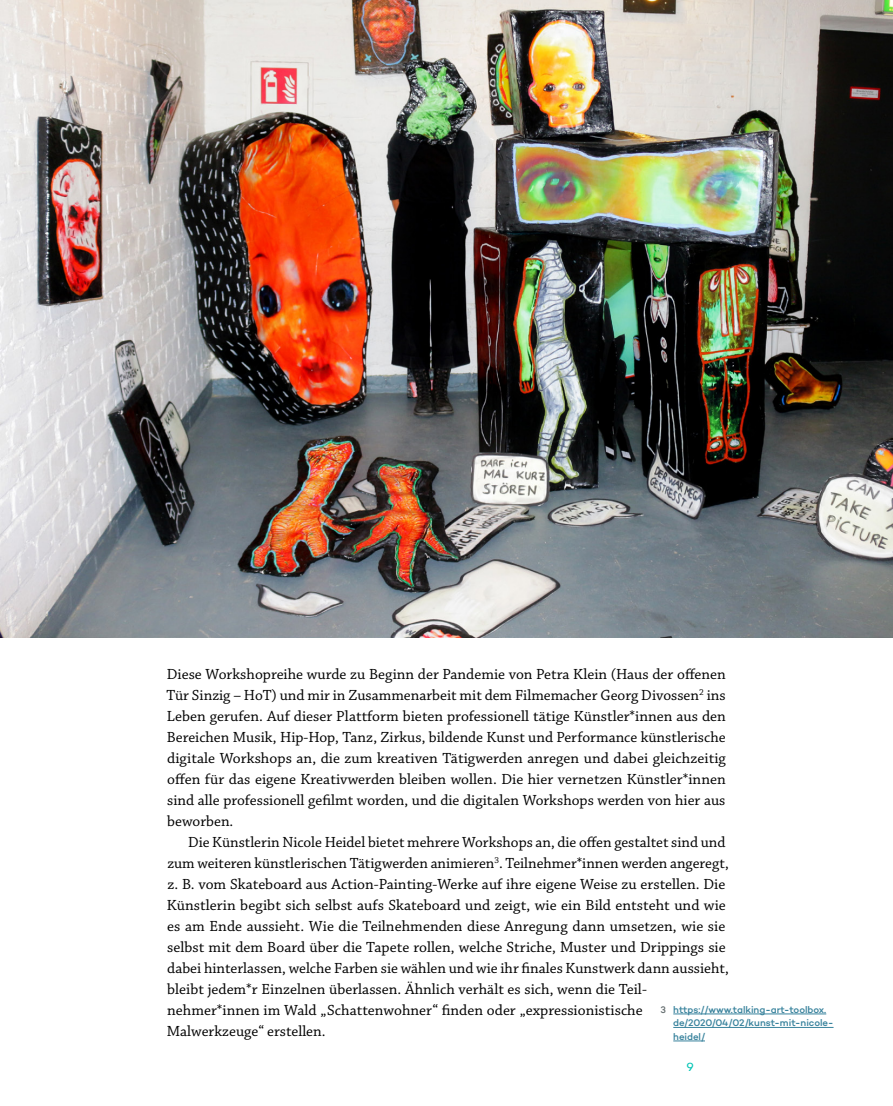
<style>
.page{position:relative;width:893px;height:1106px;background:#fff}
.page>*{position:absolute;margin:0;border:0;box-sizing:border-box;transform-origin:0 0}
.t1{font:15.45px/21px "Chaparral Pro";color:#000;text-align:justify}
.t2{font:12px "Campton";color:#00c4b4}
.t3{font:500 9.75px/13.5px "Campton";letter-spacing:-.005em;color:#39839d}
.s1{color:#646d6f}
</style>
<div class="page">
<img style="left:0;top:0;width:893px;height:637px">
<hr style="left:673px;top:1013px;width:153px;height:1px;background:#39839d">
<hr style="left:673px;top:1027px;width:160px;height:1px;background:#39839d">
<hr style="left:673px;top:1040px;width:32px;height:1px;background:#39839d">
<p class="t1" style="left:167px;top:664px;width:561px">Diese Workshopreihe wurde zu Beginn der Pandemie von Petra Klein (Haus der offenen Tür Sinzig – HoT) und mir in Zusammenarbeit mit dem Filmemacher Georg Divossen<sup>2</sup> ins Leben gerufen. Auf dieser Plattform bieten professionell tätige Künstler*innen aus den Bereichen Musik, Hip-Hop, Tanz, Zirkus, bildende Kunst und Performance künstlerische digitale Workshops an, die zum kreativen Tätigwerden anregen und dabei gleichzeitig offen für das eigene Kreativwerden bleiben wollen. Die hier vernetzen Künstler*innen sind alle professionell gefilmt worden, und die digitalen Workshops werden von hier aus beworben.</p>
<p class="t1" style="left:167px;top:832px;width:564px;text-align:left;text-indent:21px">Die Künstlerin Nicole Heidel bietet mehrere Workshops an, die offen gestaltet sind und zum weiteren künstlerischen Tätigwerden animieren<sup>3</sup>. Teilnehmer*innen werden angeregt, z. B. vom Skateboard aus Action-Painting-Werke auf ihre eigene Weise zu erstellen. Die Künstlerin begibt sich selbst aufs Skateboard und zeigt, wie ein Bild entsteht und wie es am Ende aussieht. Wie die Teilnehmenden diese Anregung dann umsetzen, wie sie selbst mit dem Board über die Tapete rollen, welche Striche, Muster und Drippings sie dabei hinterlassen, welche Farben sie wählen und wie ihr finales Kunstwerk dann aussieht, bleibt jedem*r Einzelnen überlassen. Ähnlich verhält es sich, wenn die Teil&shy;nehmer*innen im Wald „Schattenwohner“ finden oder „expressionistische Malwerkzeuge“ erstellen.</p>
<p class="t3" style="left:673px;top:1002px;width:162px;text-indent:-13px"><span class="s1">3</span> https://www.talking-art-toolbox. de/2020/04/02/kunst-mit-nicole&shy;heidel/</p>
<p class="t2" style="left:687px;top:1059px;width:9px">9</p>
</div>
